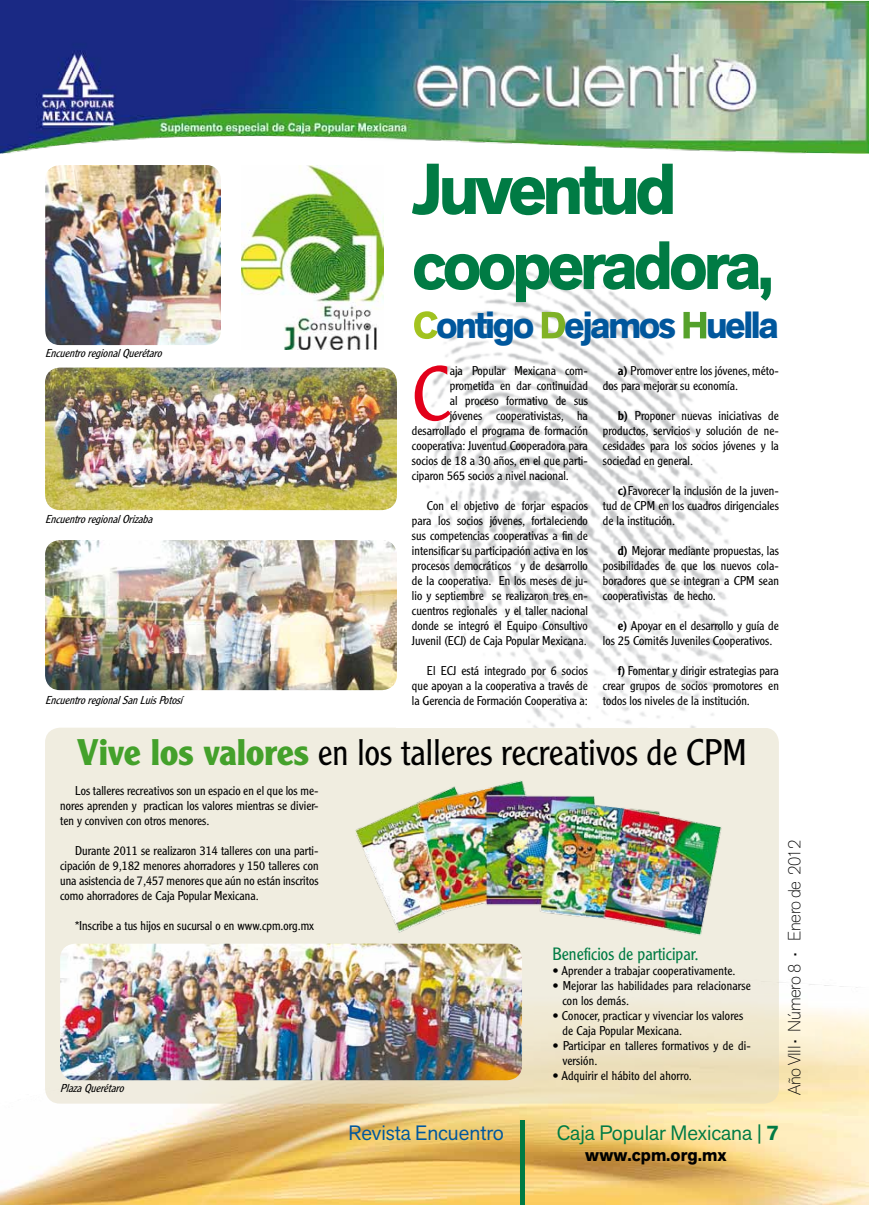
<style>
.page{position:relative;width:869px;height:1205px;background:#fff}
.page>*{position:absolute;margin:0;border:0;box-sizing:border-box;transform-origin:0 0}
.t1{font:300 75.5px "Clearface Gothic LT Std";color:#e2001a}
.t2{font:700 71.25px "Akzid Grtsk Next";color:#007b44}
.t3{font:700 67.5px "Akzid Grtsk Next";color:#007b44}
.t4{font:700 37.5px "Akzid Grtsk Next";letter-spacing:-.06em;color:#00579d}
.t5{font:300 36.25px "Clearface Gothic LT Std";color:#000}
.t6{font:20.62px "Akzid Grtsk Next";color:#007b44}
.t7{font:20.62px "Akzid Grtsk Next";color:#00579d}
.t8{font:200 17.5px "Akzid Grtsk Next";letter-spacing:-.02em;color:#000}
.t9{font:300 17.5px "Clearface Gothic LT Std";color:#007b44}
.t10{font:700 17.5px "Akzid Grtsk Next";color:#000}
.t11{font:300 12.5px/15px "Clearface Gothic LT Std";color:#000;text-align:justify}
.t12{font:italic 300 11.25px "Clearface Gothic LT Std";color:#000}
.s1{color:#fff}
.s2{font-weight:500}
.s3{font-weight:700;color:#44a12b}
.s4{font-weight:700}
</style>
<div class="page">
<img style="left:0;top:979px;width:868px;height:226px">
<div style="left:519px;top:1120px;width:5px;height:85px;background:#007b44"></div>
<img style="left:0;top:0;width:868px;height:153px">
<svg style="left:45px;top:728px;width:733px;height:375px;background:#efead9"></svg>
<img style="left:424px;top:270px;width:312px;height:458px">
<img style="left:45px;top:165px;width:176px;height:180px">
<img style="left:45px;top:368px;width:352px;height:142px">
<img style="left:45px;top:540px;width:352px;height:150px">
<img style="left:355px;top:780px;width:367px;height:156px">
<img style="left:60px;top:943px;width:462px;height:137px">
<img style="left:241px;top:165px;width:142px;height:184px">
<h2 class="t2" style="left:412px;top:143px;width:266px">Juventud</h2>
<h3 class="t3" style="left:412px;top:222px;width:363px">cooperadora,</h3>
<p class="t12" style="left:45px;top:346px;width:122px">EncuentroregionalQuerétaro</p>
<h3 class="t4" style="left:412px;top:301px;width:367px"><span class="s1">C</span>ontigo <span class="s1">D</span>ejamos <span class="s1">H</span>uella</h3>
<h1 class="t1" style="left:412px;top:348px;width:39px">C</h1>
<p class="t11" style="left:449px;top:363px;width:139px">aja Popular Mexicana com-</p>
<p class="t11" style="left:602px;top:363px;width:177px;text-indent:15px"><span class="s2">a)</span> Promover entre los jóvenes, méto&shy;dos para mejorar su economía.</p>
<p class="t11" style="left:602px;top:408px;width:177px;text-indent:15px"><span class="s2">b)</span> Proponer nuevas iniciativas de productos, servicios y solución de ne&shy;cesidades para los socios jóvenes y la sociedad en general.</p>
<p class="t11" style="left:602px;top:483px;width:177px;text-indent:15px"><span class="s2">c)</span>Favorecer la inclusión de la juven&shy;tud de CPM en los cuadros dirigenciales de la institución.</p>
<p class="t11" style="left:602px;top:543px;width:177px;text-indent:15px"><span class="s2">d)</span> Mejorar mediante propuestas, las posibilidades de que los nuevos cola&shy;boradores que se integran a CPM sean cooperativistas de hecho.</p>
<p class="t11" style="left:602px;top:618px;width:177px;text-indent:15px"><span class="s2">e)</span> Apoyar en el desarrollo y guía de los 25 Comités Juveniles Cooperativos.</p>
<p class="t11" style="left:602px;top:663px;width:177px;text-indent:15px"><span class="s2">f)</span> Fomentar y dirigir estrategias para crear grupos de socios promotores en todos los niveles de la institución.</p>
<p class="t11" style="left:449px;top:378px;width:140px">prometida en dar continuidad</p>
<p class="t11" style="left:449px;top:393px;width:140px">al proceso formativo de sus</p>
<p class="t11" style="left:449px;top:408px;width:140px">jóvenes cooperativistas, ha</p>
<p class="t11" style="left:412px;top:423px;width:177px">desarrollado el programa de formación</p>
<p class="t11" style="left:412px;top:438px;width:177px">cooperativa: Juventud Cooperadora para</p>
<p class="t11" style="left:412px;top:453px;width:177px">socios de 18 a 30 años, en el que parti-</p>
<p class="t11" style="left:412px;top:468px;width:158px">ciparon 565 socios a nivel nacional.</p>
<p class="t11" style="left:412px;top:498px;width:177px;text-indent:15px">Con el objetivo de forjar espacios para los socios jóvenes, fortaleciendo sus competencias cooperativas a fin de intensificar su participación activa en los procesos democráticos y de desarrollo de la cooperativa. En los meses de ju&shy;lio y septiembre se realizaron tres en&shy;cuentros regionales y el taller nacional donde se integró el Equipo Consultivo Juvenil (ECJ) de Caja Popular Mexicana.</p>
<p class="t11" style="left:412px;top:663px;width:177px;text-indent:15px">El ECJ está integrado por 6 socios que apoyan a la cooperativa a través de la Gerencia de Formación Cooperativa a:</p>
<p class="t12" style="left:45px;top:512px;width:113px">EncuentroregionalOrizaba</p>
<p class="t12" style="left:45px;top:693px;width:142px">EncuentroregionalSanLuisPotosí</p>
<h3 class="t5" style="left:77px;top:730px;width:670px"><span class="s3">Vive los valores</span> en los talleres recreativos de CPM</h3>
<p class="t11" style="left:60px;top:783px;width:260px;text-indent:15px">Los talleres recreativos son un espacio en el que los me&shy;nores aprenden y practican los valores mientras se divier&shy;ten y conviven con otros menores.</p>
<p class="t11" style="left:60px;top:843px;width:260px;text-indent:15px">Durante 2011 se realizaron 314 talleres con una parti&shy;cipación de 9,182 menores ahorradores y 150 talleres con una asistencia de 7,457 menores que aún no están inscritos como ahorradores de Caja Popular Mexicana.</p>
<p class="t11" style="left:75px;top:918px;width:240px">*Inscribe a tus hijos en sucursal o en www.cpm.org.mx</p>
<h3 class="t9" style="left:552px;top:943px;width:148px">Beneficios de participar.</h3>
<p class="t11" style="left:552px;top:963px;width:185px">• Aprender a trabajar cooperativamente.</p>
<p class="t11" style="left:562px;top:978px;width:190px;text-indent:-10px">• Mejorar las habilidades para relacionarse con los demás.</p>
<p class="t11" style="left:562px;top:1008px;width:182px;text-indent:-10px">• Conocer, practicar y vivenciar los valores de Caja Popular Mexicana.</p>
<p class="t11" style="left:562px;top:1038px;width:190px;text-indent:-10px">• Participar en talleres formativos y de di&shy;versión.</p>
<p class="t11" style="left:552px;top:1068px;width:141px">• Adquirir el hábito del ahorro.</p>
<p class="t12" style="left:60px;top:1081px;width:69px">PlazaQuerétaro</p>
<h3 class="t8" style="left:782px;top:1095px;width:257px;rotate:-90deg">Año VIII • Número 8 • Enero de 2012</h3>
<h3 class="t7" style="left:348px;top:1119px;width:157px">Revista Encuentro</h3>
<h3 class="t6" style="left:556px;top:1119px;width:223px">Caja Popular Mexicana | <span class="s4">7</span></h3>
<h3 class="t10" style="left:585px;top:1144px;width:143px">www.cpm.org.mx</h3>
</div>
